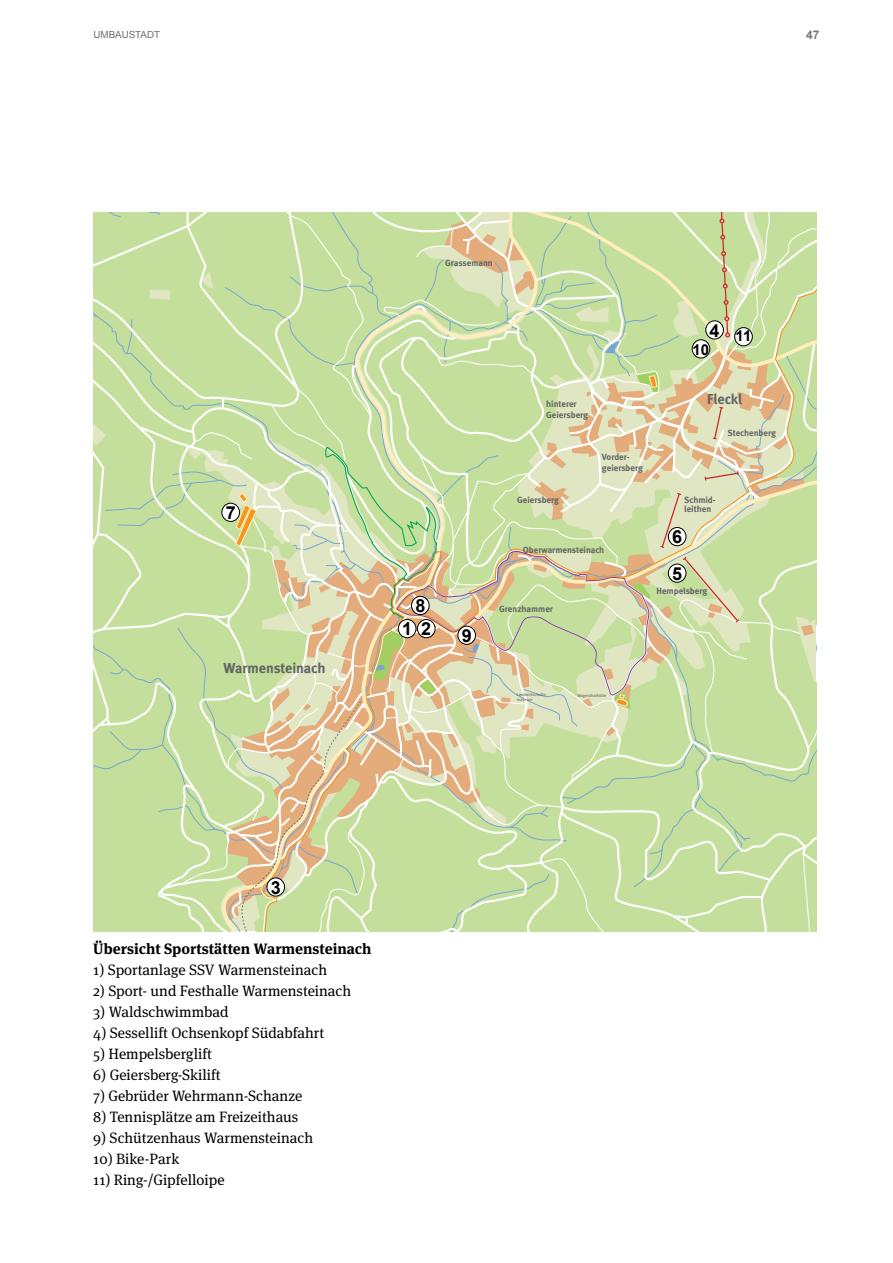
<style>
.page{position:relative;width:893px;height:1263px;background:#fff}
.page>*{position:absolute;margin:0;border:0;box-sizing:border-box;transform-origin:0 0}
.t1{font:700 18px "Arial";color:#000}
.t2{font:15px "Meta Serif Pro";color:#000}
.t3{font:700 15px "Meta Serif Pro";color:#000}
.t4{font:700 15px "Arial";color:#000}
.t5{font:700 14.4px "Meta";color:#636466}
.t6{font:700 12px "Arial";color:#737577}
.t7{font:9.75px "Arial";color:#6e6f71}
.t8{font:700 9px/10.8px "Meta";color:#636466}
.t9{font:4.35px/5.1px "Meta";color:#636466}
</style>
<div class="page">
<svg style="left:94px;top:213px;width:722px;height:718px"></svg>
<div style="left:398px;top:619px;width:18px;height:19px;background:#fff;border-radius:50%"></div>
<div style="left:398px;top:619px;width:18px;height:19px;border:1px solid #000;border-radius:50%"></div>
<div style="left:417px;top:619px;width:18px;height:19px;background:#fff;border-radius:50%"></div>
<div style="left:417px;top:619px;width:18px;height:19px;border:1px solid #000;border-radius:50%"></div>
<div style="left:267px;top:878px;width:18px;height:18px;background:#fff;border-radius:50%"></div>
<div style="left:267px;top:878px;width:18px;height:18px;border:1px solid #000;border-radius:50%"></div>
<div style="left:706px;top:321px;width:17px;height:18px;background:#fff;border-radius:50%"></div>
<div style="left:706px;top:321px;width:18px;height:18px;border:1px solid #000;border-radius:50%"></div>
<div style="left:668px;top:564px;width:18px;height:18px;background:#fff;border-radius:50%"></div>
<div style="left:668px;top:564px;width:18px;height:18px;border:1px solid #000;border-radius:50%"></div>
<div style="left:668px;top:527px;width:18px;height:19px;background:#fff;border-radius:50%"></div>
<div style="left:668px;top:527px;width:18px;height:19px;border:1px solid #000;border-radius:50%"></div>
<div style="left:222px;top:503px;width:17px;height:18px;background:#fff;border-radius:50%"></div>
<div style="left:222px;top:503px;width:18px;height:19px;border:1px solid #000;border-radius:50%"></div>
<div style="left:411px;top:596px;width:18px;height:18px;background:#fff;border-radius:50%"></div>
<div style="left:411px;top:596px;width:18px;height:19px;border:1px solid #000;border-radius:50%"></div>
<div style="left:458px;top:626px;width:17px;height:18px;background:#fff;border-radius:50%"></div>
<div style="left:458px;top:626px;width:18px;height:18px;border:1px solid #000;border-radius:50%"></div>
<div style="left:735px;top:328px;width:17px;height:18px;background:#fff;border-radius:50%"></div>
<div style="left:734px;top:327px;width:18px;height:19px;border:1px solid #000;border-radius:50%"></div>
<div style="left:692px;top:340px;width:18px;height:18px;background:#fff;border-radius:50%"></div>
<div style="left:692px;top:340px;width:18px;height:18px;border:1px solid #000;border-radius:50%"></div>
<p class="t7" style="left:94px;top:28px;width:68px">U MBAUSTADT</p>
<p class="t6" style="left:806px;top:27px;width:15px">47</p>
<p class="t1" style="left:226px;top:501px;width:12px">7</p>
<p class="t5" style="left:224px;top:660px;width:104px">Warmensteinach</p>
<p class="t8" style="left:445px;top:257px;width:49px">Grassemann</p>
<p class="t1" style="left:415px;top:594px;width:12px">8</p>
<p class="t1" style="left:402px;top:617px;width:31px">1 2</p>
<p class="t1" style="left:462px;top:624px;width:12px">9</p>
<p class="t8" style="left:546px;top:399px;width:43px">hinterer<br>Geiersberg</p>
<p class="t8" style="left:602px;top:452px;width:43px">Vorder&shy;geiersberg</p>
<p class="t1" style="left:710px;top:318px;width:12px">4</p>
<p class="t4" style="left:692px;top:339px;width:18px">10</p>
<p class="t4" style="left:736px;top:326px;width:17px">11</p>
<p class="t5" style="left:707px;top:391px;width:36px">Fleckl</p>
<p class="t8" style="left:727px;top:427px;width:50px">Stechenberg</p>
<p class="t8" style="left:517px;top:494px;width:43px">Geiersberg</p>
<p class="t8" style="left:684px;top:496px;width:33px;line-height:8.6px">Schmid&shy;leithen</p>
<p class="t8" style="left:523px;top:544px;width:83px">Oberwarmensteinach</p>
<p class="t8" style="left:499px;top:604px;width:55px">Grenzhammer</p>
<p class="t9" style="left:517px;top:691px;width:32px">Landwirtschafts&shy;museum</p>
<p class="t9" style="left:577px;top:693px;width:31px">Wagenthalhütte</p>
<p class="t1" style="left:672px;top:525px;width:12px">6</p>
<p class="t1" style="left:672px;top:562px;width:12px">5</p>
<p class="t8" style="left:656px;top:585px;width:52px">Hempelsberg</p>
<p class="t1" style="left:271px;top:875px;width:12px">3</p>
<p class="t3" style="left:93px;top:936px;width:280px">Übersicht Sportstätten Warmensteinach</p>
<p class="t2" style="left:93px;top:959px;width:235px">1) Sportanlage SSV Warmensteinach</p>
<p class="t2" style="left:93px;top:980px;width:259px">2) Sport- und Festhalle Warmensteinach</p>
<p class="t2" style="left:93px;top:1001px;width:137px">3) Waldschwimmbad</p>
<p class="t2" style="left:93px;top:1022px;width:232px">4) Sessellift Ochsenkopf Südabfahrt</p>
<p class="t2" style="left:93px;top:1043px;width:120px">5) Hempelsberglift</p>
<p class="t2" style="left:93px;top:1064px;width:129px">6) Geiersberg-Skilift</p>
<p class="t2" style="left:93px;top:1085px;width:210px">7) Gebrüder Wehrmann-Schanze</p>
<p class="t2" style="left:93px;top:1106px;width:206px">8) Tennisplätze am Freizeithaus</p>
<p class="t2" style="left:93px;top:1127px;width:221px">9) Schützenhaus Warmensteinach</p>
<p class="t2" style="left:93px;top:1148px;width:88px">10) Bike-Park</p>
<p class="t2" style="left:93px;top:1169px;width:133px">11) Ring-/Gipfelloipe</p>
</div>
